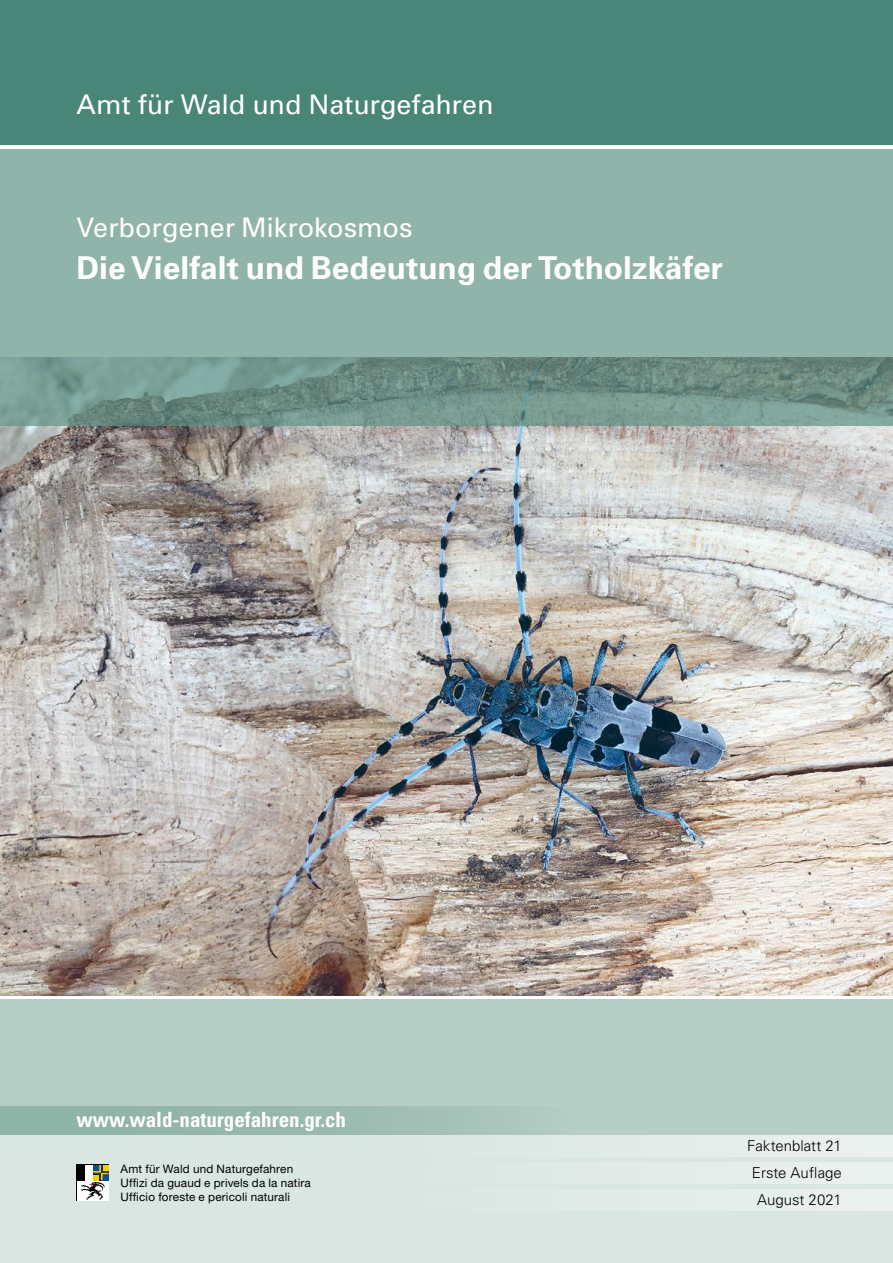
<style>
.page{position:relative;width:893px;height:1263px;background:#fff}
.page>*{position:absolute;margin:0;border:0;box-sizing:border-box;transform-origin:0 0}
.t1{font:700 31.5px "Univers";color:#fff}
.t2{font:27px "Univers";letter-spacing:-.005em;color:#fff}
.t3{font:700 condensed 21px "Univers";color:#fff}
.t4{font:300 15px/27px "Univers";color:#000;text-align:center}
.t5{font:11.7px/14.1px "Helvetica Neue";letter-spacing:.015em;color:#000}
</style>
<div class="page">
<img style="left:0;top:425px;width:893px;height:570px">
<svg style="left:0;top:149px;width:893px;height:276px;background:#88aaa1"></svg>
<div style="left:0;top:0;width:893px;height:145px;background:#498677"></div>
<div style="left:0;top:999px;width:893px;height:264px;background:#dae6e1"></div>
<div style="left:0;top:999px;width:893px;height:136px;background:#b7cec6"></div>
<div style="left:387px;top:1135px;width:506px;height:21px;background:#e2ebe8"></div>
<div style="left:387px;top:1162px;width:506px;height:21px;background:#e2ebe8"></div>
<div style="left:387px;top:1189px;width:506px;height:21px;background:#e2ebe8"></div>
<div style="left:0;top:1106px;width:571px;height:29px;background:linear-gradient(to right,#8aafa3,#adc7be)"></div>
<div style="left:77px;top:1164px;width:32px;height:37px;background:#000"></div>
<div style="left:77px;top:1181px;width:32px;height:19px;background:#fff"></div>
<svg style="left:81px;top:1165px;width:28px;height:35px"></svg>
<h2 class="t2" style="left:77px;top:89px;width:418px">Amt für Wald und Naturgefahren</h2>
<h2 class="t2" style="left:77px;top:212px;width:338px">Verborgener Mikrokosmos</h2>
<h1 class="t1" style="left:77px;top:249px;width:648px">Die Vielfalt und Bedeutung der Totholzkäfer</h1>
<h3 class="t3" style="left:77px;top:1106px;width:271px">www.wald-naturgefahren.gr.ch</h3>
<p class="t5" style="left:120px;top:1161px;width:192px">Amt für Wald und Naturgefahren<br>Uffizi da guaud e privels da la natira<br>Ufficio foreste e pericoli naturali</p>
<p class="t4" style="left:752px;top:1158px;width:92px">Erste Auflage<br>August 2021</p>
<p class="t4" style="left:747px;top:1131px;width:96px">Faktenblatt 21</p>
</div>
